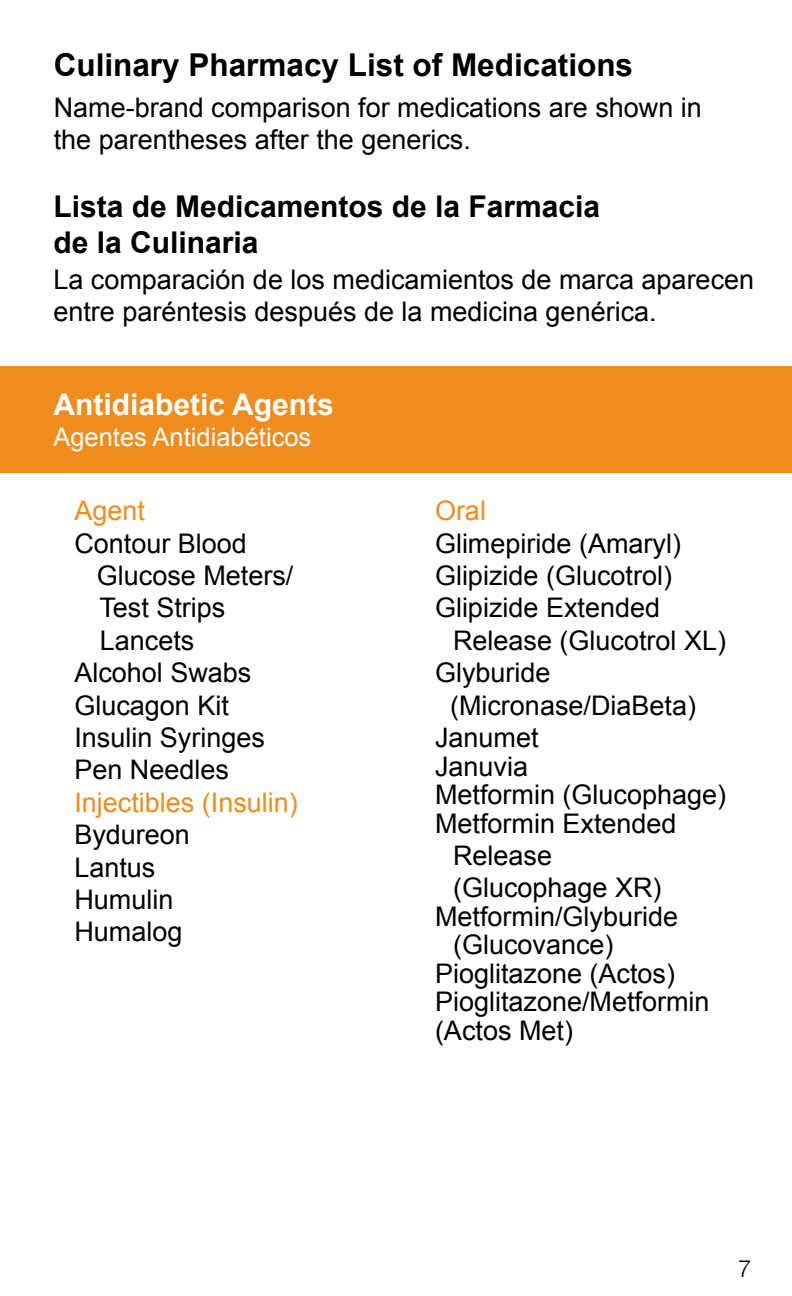
<style>
.page{position:relative;width:792px;height:1296px;background:#fff}
.page>*{position:absolute;margin:0;border:0;box-sizing:border-box;transform-origin:0 0}
.t1{font:700 31.5px "Arial";color:#000}
.t2{font:700 30px/36px "Arial";color:#000}
.t3{font:700 30px "Arial";color:#fff}
.t4{font:27px/32.4px "Arial";color:#000}
.t5{font:27px "Arial";color:#f08b1d}
.t6{font:25.5px "Arial";color:#fff}
.t7{font:300 24px "Helvetica Neue";color:#000}
</style>
<div class="page">
<div style="left:0;top:366px;width:792px;height:107px;background:#f08b1d"></div>
<p class="t1" style="left:54px;top:44px;width:581px">Culinary Pharmacy List of Medications</p>
<p class="t4" style="left:54px;top:91px;width:650px">Name-brand comparison for medications are shown in the parentheses after the generics.</p>
<p class="t2" style="left:53px;top:189px;width:548px">Lista de Medicamentos de la Farmacia de la Culinaria</p>
<p class="t4" style="left:53px;top:263px;width:702px">La comparación de los medicamientos de marca aparecen entre paréntesis después de la medicina genérica.</p>
<p class="t3" style="left:53px;top:385px;width:282px">Antidiabetic Agents</p>
<p class="t6" style="left:53px;top:420px;width:259px">Agentes Antidiabéticos</p>
<p class="t5" style="left:74px;top:493px;width:72px">Agent</p>
<p class="t4" style="left:74px;top:527px;width:174px">Contour Blood</p>
<p class="t4" style="left:97px;top:560px;width:198px">Glucose Meters/</p>
<p class="t4" style="left:99px;top:592px;width:128px">Test Strips</p>
<p class="t4" style="left:100px;top:624px;width:96px">Lancets</p>
<p class="t4" style="left:74px;top:657px;width:179px">Alcohol Swabs</p>
<p class="t4" style="left:74px;top:689px;width:156px">Glucagon Kit</p>
<p class="t4" style="left:74px;top:722px;width:192px">Insulin Syringes</p>
<p class="t4" style="left:74px;top:754px;width:156px">Pen Needles</p>
<p class="t5" style="left:74px;top:785px;width:225px">Injectibles (Insulin)</p>
<p class="t4" style="left:74px;top:819px;width:117px">Bydureon<br>Lantus<br>Humulin<br>Humalog</p>
<p class="t5" style="left:435px;top:493px;width:53px">Oral</p>
<p class="t4" style="left:435px;top:527px;width:247px">Glimepiride (Amaryl)</p>
<p class="t4" style="left:435px;top:560px;width:239px">Glipizide (Glucotrol)</p>
<p class="t4" style="left:435px;top:592px;width:227px">Glipizide Extended</p>
<p class="t4" style="left:453px;top:624px;width:275px">Release (Glucotrol XL)</p>
<p class="t4" style="left:435px;top:657px;width:117px">Glyburide</p>
<p class="t4" style="left:450px;top:689px;width:248px">(Micronase/DiaBeta)</p>
<p class="t4" style="left:435px;top:722px;width:105px">Janumet</p>
<p class="t4" style="left:435px;top:752px;width:293px;line-height:28.5px">Januvia<br>Metformin (Glucophage)<br>Metformin Extended</p>
<p class="t4" style="left:453px;top:840px;width:210px">Release (Glucophage XR)</p>
<p class="t4" style="left:435px;top:900px;width:245px">Metformin/Glyburide</p>
<p class="t4" style="left:453px;top:929px;width:162px">(Glucovance)</p>
<p class="t4" style="left:435px;top:957px;width:242px">Pioglitazone (Actos)</p>
<p class="t4" style="left:435px;top:986px;width:276px">Pioglitazone/Metformin</p>
<p class="t4" style="left:435px;top:1015px;width:140px">(Actos Met)</p>
<p class="t7" style="left:738px;top:1249px;width:15px">7</p>
</div>
